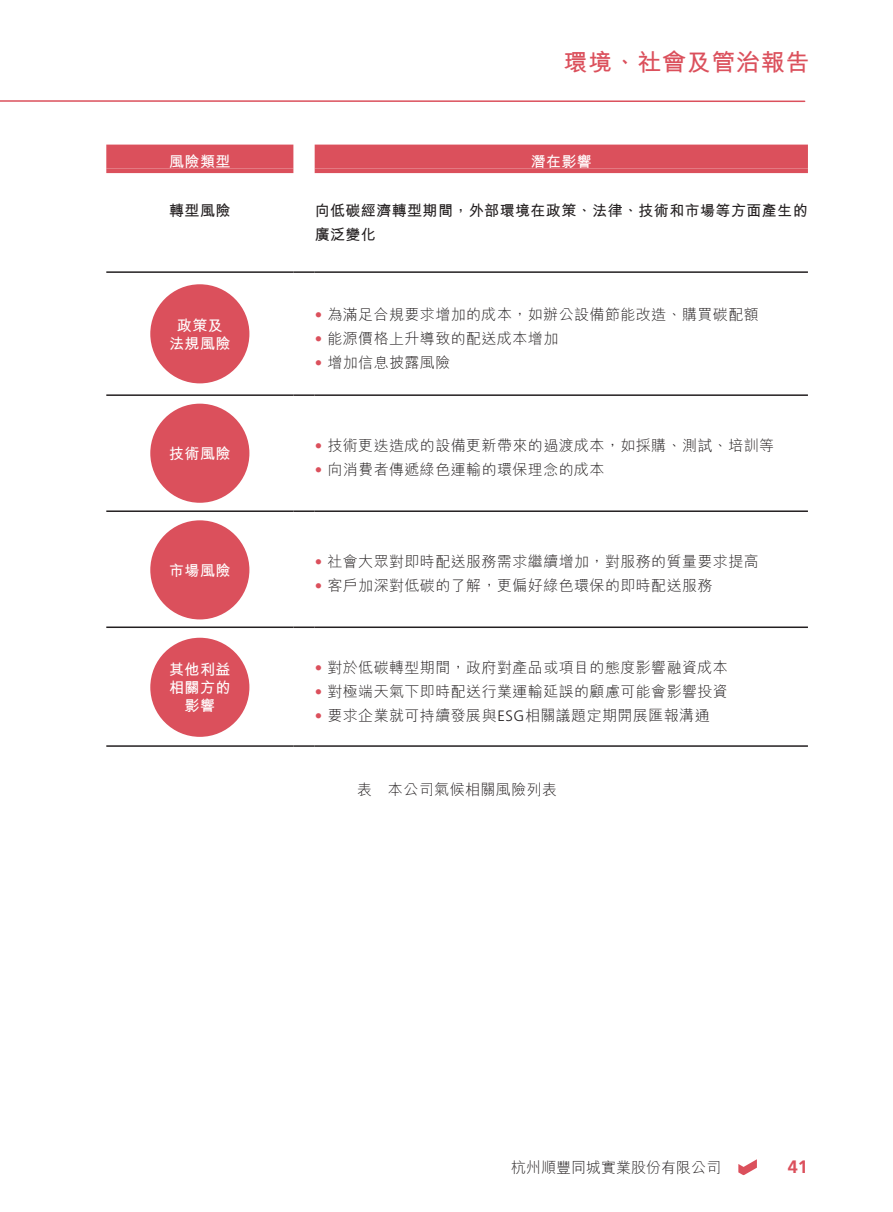
<style>
.page{position:relative;width:893px;height:1212px;background:#fff}
.page>*{position:absolute;margin:0;border:0;box-sizing:border-box;transform-origin:0 0}
.t1{font:700 24px "M Hei HK";letter-spacing:.03em;color:#db505c}
.t2{font:700 18px "Frutiger LT Std";color:#db505c}
.t3{font:300 15px "M Hei HK";letter-spacing:.03em;color:#231f20}
.t4{font:700 15px/24px "M Hei HK";letter-spacing:.03em;color:#231f20}
.t5{font:700 15px/18px "M Hei HK";letter-spacing:.03em;color:#fff;text-align:center}
.t6{font:300 15px "M Hei HK";color:#231f20}
.s1{font-family:"Frutiger LT Std";color:#db505c}
.s2{font-family:"Frutiger LT Std"}
</style>
<div class="page">
<svg style="left:0;top:100px;width:806px;height:3px"></svg>
<svg style="left:738px;top:1159px;width:19px;height:16px"></svg>
<svg style="left:106px;top:145px;width:702px;height:24px;background:#dc5762"></svg>
<hr style="left:106px;top:169px;width:187px;height:4px;background:#db505c">
<hr style="left:315px;top:169px;width:493px;height:4px;background:#db505c">
<hr style="left:106px;top:271px;width:187px;height:2px;background:#231f20">
<hr style="left:293px;top:271px;width:22px;height:2px;background:#231f20">
<hr style="left:315px;top:271px;width:493px;height:2px;background:#231f20">
<hr style="left:106px;top:394px;width:187px;height:2px;background:#231f20">
<hr style="left:293px;top:394px;width:22px;height:2px;background:#231f20">
<hr style="left:315px;top:394px;width:493px;height:2px;background:#231f20">
<hr style="left:106px;top:510px;width:187px;height:2px;background:#231f20">
<hr style="left:293px;top:510px;width:22px;height:2px;background:#231f20">
<hr style="left:315px;top:510px;width:493px;height:2px;background:#231f20">
<hr style="left:106px;top:626px;width:187px;height:2px;background:#231f20">
<hr style="left:293px;top:626px;width:22px;height:2px;background:#231f20">
<hr style="left:315px;top:626px;width:493px;height:2px;background:#231f20">
<hr style="left:106px;top:745px;width:187px;height:2px;background:#231f20">
<hr style="left:293px;top:745px;width:22px;height:2px;background:#231f20">
<hr style="left:315px;top:745px;width:493px;height:2px;background:#231f20">
<div style="left:150px;top:284px;width:99px;height:99px;background:#db505c;border-radius:50%"></div>
<div style="left:150px;top:404px;width:99px;height:99px;background:#db505c;border-radius:50%"></div>
<div style="left:150px;top:520px;width:99px;height:99px;background:#db505c;border-radius:50%"></div>
<div style="left:150px;top:638px;width:99px;height:99px;background:#db505c;border-radius:50%"></div>
<h1 class="t1" style="left:563px;top:45px;width:248px">環境、社會及管治報告</h1>
<p class="t5" style="left:169px;top:151px;width:63px">風險類型</p>
<p class="t5" style="left:531px;top:151px;width:63px">潛在影響</p>
<p class="t4" style="left:169px;top:198px;width:63px">轉型風險</p>
<p class="t4" style="left:315px;top:198px;width:495px">向低碳經濟轉型期間，外部環境在政策、法律、技術和市場等方面產生的廣泛變化</p>
<p class="t5" style="left:169px;top:315px;width:63px">政策及法規風險</p>
<p class="t5" style="left:169px;top:443px;width:63px">技術風險</p>
<p class="t5" style="left:169px;top:560px;width:63px">市場風險</p>
<p class="t3" style="left:315px;top:307px;width:446px"><span class="s1">•</span> 為滿足合規要求增加的成本，如辦公設備節能改造、購買碳配額</p>
<p class="t3" style="left:315px;top:331px;width:245px"><span class="s1">•</span> 能源價格上升導致的配送成本增加</p>
<p class="t3" style="left:315px;top:355px;width:137px"><span class="s1">•</span> 增加信息披露風險</p>
<p class="t3" style="left:315px;top:438px;width:461px"><span class="s1">•</span> 技術更迭造成的設備更新帶來的過渡成本，如採購、測試、培訓等</p>
<p class="t3" style="left:315px;top:462px;width:291px"><span class="s1">•</span> 向消費者傳遞綠色運輸的環保理念的成本</p>
<p class="t3" style="left:315px;top:554px;width:446px"><span class="s1">•</span> 社會大眾對即時配送服務需求繼續增加，對服務的質量要求提高</p>
<p class="t3" style="left:315px;top:578px;width:399px"><span class="s1">•</span> 客戶加深對低碳的了解，更偏好綠色環保的即時配送服務</p>
<p class="t5" style="left:169px;top:659px;width:63px">其他利益相關方的影響</p>
<p class="t3" style="left:315px;top:659px;width:415px"><span class="s1">•</span> 對於低碳轉型期間，政府對產品或項目的態度影響融資成本</p>
<p class="t3" style="left:315px;top:683px;width:415px"><span class="s1">•</span> 對極端天氣下即時配送行業運輸延誤的顧慮可能會影響投資</p>
<p class="t3" style="left:315px;top:707px;width:396px"><span class="s1">•</span> 要求企業就可持續發展與<span class="s2">ESG</span>相關議題定期開展匯報溝通</p>
<p class="t3" style="left:357px;top:781px;width:202px">表 本公司氣候相關風險列表</p>
<p class="t6" style="left:511px;top:1159px;width:211px">杭州順豐同城實業股份有限公司</p>
<p class="t2" style="left:788px;top:1156px;width:22px">41</p>
</div>
